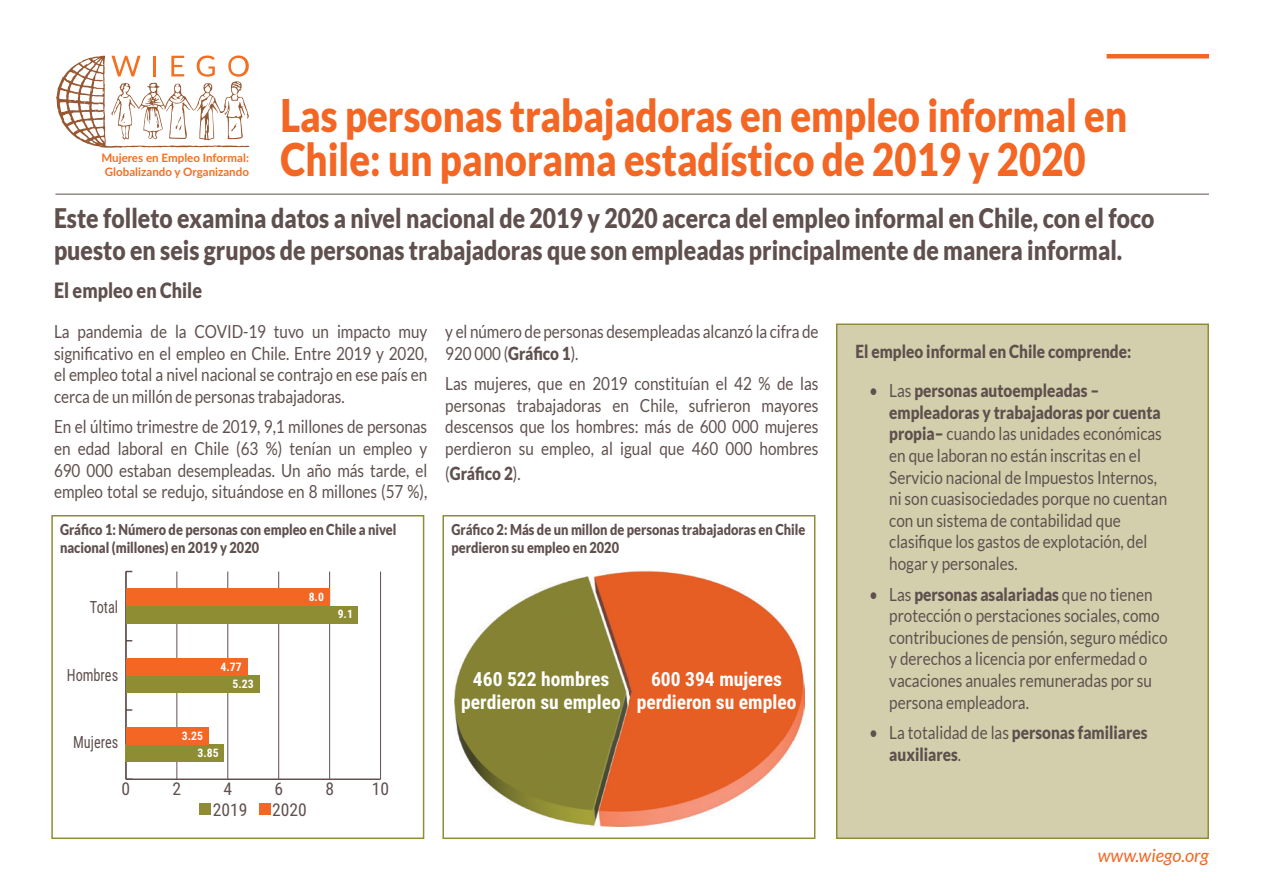
<style>
.page{position:relative;width:1263px;height:893px;background:#fff}
.page>*{position:absolute;margin:0;border:0;box-sizing:border-box;transform-origin:0 0}
.t1{font:900 45px/43.5px "Lato";color:#f36624;scale:.85 1}
.t2{font:900 27px/32.4px "Lato";color:#5f504e;scale:.85 1}
.t3{font:900 21px "Lato";color:#5f504e;scale:.85 1}
.t4{font:700 19.5px/23.4px "Roboto Condensed";color:#fff;text-align:center}
.t5{font:18px/21.6px "Lato";color:#5f504e;text-align:justify;scale:.85 1}
.t6{font:900 18px/21.6px "Lato";color:#5f504e;scale:.85 1}
.t7{font:italic 18px "Lato";color:#f36624}
.t8{font:17.55px "Roboto Condensed";color:#5f504e}
.t9{font:16.8px "Roboto Condensed";color:#5f504e;scale:.85 1}
.t10{font:900 15px/18px "Lato";color:#5f504e;scale:.85 1}
.t11{font:700 11.7px "Roboto Condensed";color:#fff}
.t12{font:700 11.55px/14px "Lato";color:#f36f21;text-align:center}
.s1{font-weight:900}
.s2{font-weight:400}
</style>
<div class="page">
<hr style="left:1106px;top:54px;width:103px;height:4px;background:#f36624">
<hr style="left:55px;top:194px;width:1154px;height:1px;background:#5f504e">
<div style="left:837px;top:324px;width:371px;height:514px;background:#d3cfad"></div>
<div style="left:836px;top:323px;width:373px;height:516px;border:2px solid #8f8d34"></div>
<img style="left:454px;top:571px;width:350px;height:255px">
<div style="left:442px;top:515px;width:373px;height:324px;border:2px solid #8f8d34"></div>
<div style="left:199px;top:804px;width:12px;height:11px;background:#8f8d34"></div>
<div style="left:259px;top:804px;width:12px;height:11px;background:#f36624"></div>
<hr style="left:126px;top:778px;width:255px;height:2px;background:#5f504e">
<hr style="left:176px;top:571px;width:1px;height:208px;background:#5f504e">
<hr style="left:227px;top:571px;width:1px;height:208px;background:#5f504e">
<hr style="left:278px;top:571px;width:1px;height:208px;background:#5f504e">
<hr style="left:329px;top:571px;width:1px;height:208px;background:#5f504e">
<hr style="left:380px;top:571px;width:1px;height:208px;background:#5f504e">
<hr style="left:125px;top:571px;width:2px;height:208px;background:#5f504e">
<div style="left:126px;top:606px;width:232px;height:17px;background:#8f8d34"></div>
<div style="left:126px;top:675px;width:133px;height:18px;background:#8f8d34"></div>
<div style="left:126px;top:745px;width:98px;height:17px;background:#8f8d34"></div>
<div style="left:126px;top:589px;width:204px;height:17px;background:#f36624"></div>
<div style="left:126px;top:658px;width:121px;height:17px;background:#f36624"></div>
<div style="left:126px;top:727px;width:83px;height:18px;background:#f36624"></div>
<div style="left:51px;top:515px;width:373px;height:324px;border:2px solid #8f8d34"></div>
<svg style="left:56px;top:55px;width:193px;height:93px"></svg>
<h1 class="t1" style="left:280px;top:97px;width:998px">Las personas trabajadoras en empleo informal en<br>Chile: un panorama estadístico de 2019 y 2020</h1>
<h2 class="t2" style="left:54px;top:204px;width:1296px">Este folleto examina datos a nivel nacional de 2019 y 2020 acerca del empleo informal en Chile, con el foco puesto en seis grupos de personas trabajadoras que son empleadas principalmente de manera informal.</h2>
<p class="t3" style="left:54px;top:282px;width:176px">El empleo en Chile</p>
<p class="t5" style="left:54px;top:322px;width:441px">La pandemia de la COVID-19 tuvo un impacto muy significativo en el empleo en Chile. Entre 2019 y 2020, el empleo total a nivel nacional se contrajo en ese país en cerca de un millón de personas trabajadoras.</p>
<p class="t5" style="left:54px;top:416px;width:441px">En el último trimestre de 2019, 9,1 millones de personas en edad laboral en Chile (63 %) tenían un empleo y 690 000 estaban desempleadas. Un año más tarde, el empleo total se redujo, situándose en 8 millones (57 %),</p>
<p class="t12" style="left:101px;top:152px;width:149px">Mujeres en Empleo Informal:<br>Globalizando y Organizando</p>
<p class="t5" style="left:445px;top:321px;width:441px">y el número de personas desempleadas alcanzó la cifra de<br>920 000 (<span class="s1">Gráfico 1</span>).</p>
<p class="t5" style="left:445px;top:373px;width:441px">Las mujeres, que en 2019 constituían el 42 % de las personas trabajadoras en Chile, sufrieron mayores descensos que los hombres: más de 600 000 mujeres perdieron su empleo, al igual que 460 000 hombres</p>
<p class="t6" style="left:445px;top:462px;width:90px"><span class="s2">(</span>Gráfico 2<span class="s2">).</span></p>
<p class="t6" style="left:855px;top:341px;width:326px">El empleo informal en Chile comprende:</p>
<p class="t5" style="left:889px;top:381px;width:328px;text-align:left;text-indent:-20px">• Las <span class="s1">personas autoempleadas – empleadoras y trabajadoras por cuenta propia–</span> cuando las unidades económicas en que laboran no están inscritas en el Servicio nacional de Impuestos Internos, ni son cuasisociedades porque no cuentan con un sistema de contabilidad que clasifique los gastos de explotación, del hogar y personales.</p>
<p class="t5" style="left:889px;top:585px;width:329px;text-align:left;text-indent:-20px">• Las <span class="s1">personas asalariadas</span> que no tienen protección o perstaciones sociales, como contribuciones de pensión, seguro médico y derechos a licencia por enfermedad o vacaciones anuales remuneradas por su persona empleadora.</p>
<p class="t6" style="left:889px;top:723px;width:305px;text-indent:-20px"><span class="s2">• La totalidad de las</span> personas familiares auxiliares<span class="s2">.</span></p>
<p class="t10" style="left:60px;top:520px;width:397px">Gráfico 1: Número de personas con empleo en Chile a nivel nacional (millones) en 2019 y 2020</p>
<p class="t10" style="left:451px;top:520px;width:418px">Gráfico 2: Más de un millon de personas trabajadoras en Chile perdieron su empleo en 2020</p>
<p class="t11" style="left:309px;top:590px;width:17px">8.0</p>
<p class="t9" style="left:90px;top:601px;width:35px">Total</p>
<p class="t11" style="left:338px;top:607px;width:17px">9.1</p>
<p class="t11" style="left:221px;top:660px;width:23px">4.77</p>
<p class="t9" style="left:67px;top:668px;width:62px">Hombres</p>
<p class="t4" style="left:461px;top:669px;width:161px">460 522 hombres perdieron su empleo</p>
<p class="t4" style="left:637px;top:669px;width:161px">600 394 mujeres perdieron su empleo</p>
<p class="t11" style="left:233px;top:677px;width:23px">5.23</p>
<p class="t11" style="left:182px;top:729px;width:23px">3.25</p>
<p class="t9" style="left:73px;top:735px;width:55px">Mujeres</p>
<p class="t11" style="left:197px;top:746px;width:23px">3.85</p>
<p class="t8" style="left:122px;top:782px;width:10px">0</p>
<p class="t8" style="left:173px;top:782px;width:10px">2</p>
<p class="t8" style="left:223px;top:782px;width:10px">4</p>
<p class="t8" style="left:274px;top:782px;width:10px">6</p>
<p class="t8" style="left:325px;top:782px;width:10px">8</p>
<p class="t8" style="left:372px;top:782px;width:19px">10</p>
<p class="t8" style="left:213px;top:802px;width:36px">2019</p>
<p class="t8" style="left:272px;top:802px;width:36px">2020</p>
<p class="t7" style="left:1098px;top:849px;width:113px">www.wiego.org</p>
</div>
